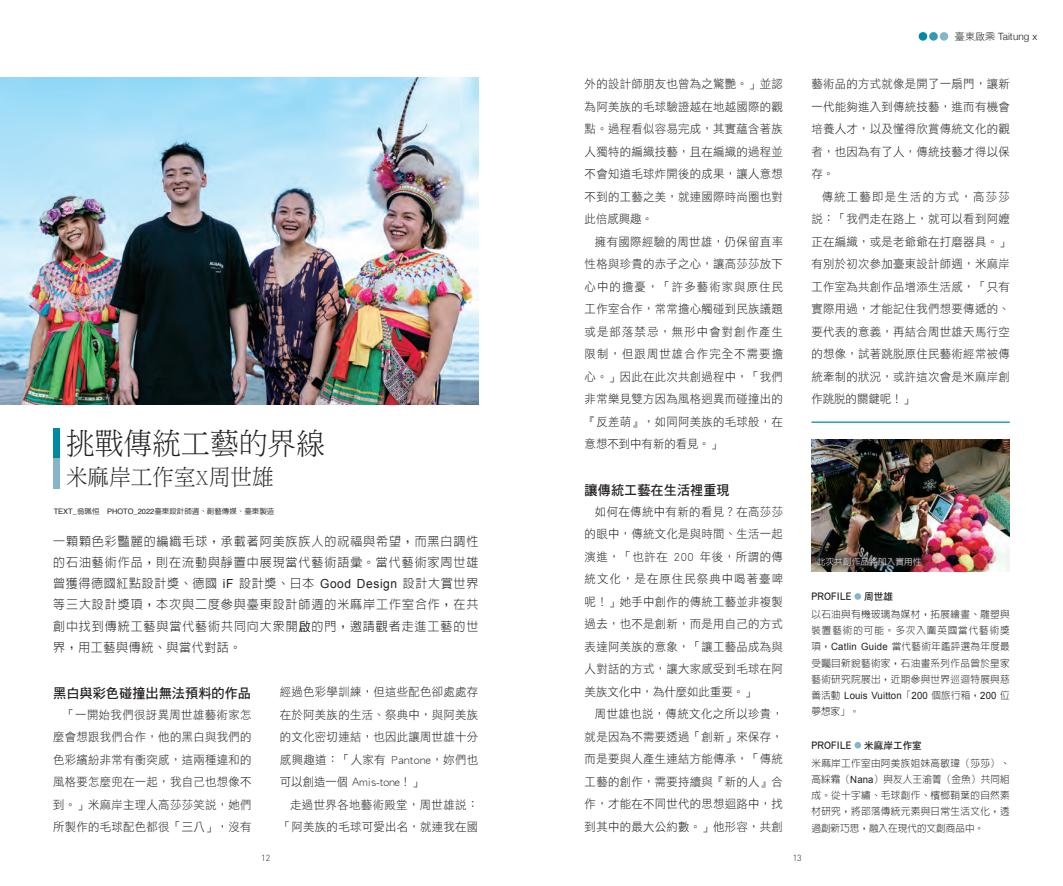
<style>
.page{position:relative;width:1063px;height:886px;background:#fff}
.page>*{position:absolute;margin:0;border:0;box-sizing:border-box;transform-origin:0 0}
.刊頭大標{font:30px "DF Ming Std W3";color:#231f20;scale:.96 1}
.刊頭大標-2{font:22.5px "DF Ming Std W3";color:#231f20;scale:.96 1}
.內文-反白字{font:13.75px "DF Hei Std W7";color:#231f20;scale:.96 1}
.刊頭大標-前言{font:300 12.5px/21.2px "AR Hei B5";letter-spacing:.075em;color:#231f20;text-align:justify;scale:.96 1}
.內文-反白字-2{font:11.88px/22.5px "DF Hei Std W3";letter-spacing:.025em;color:#231f20;text-align:justify;scale:.96 1}
.內文-反白字-3{font:11.25px "DF Hei Std W7";color:#231f20;scale:.96 1}
.內文-反白字-4{font:300 10px/16.2px "AR Hei B5";letter-spacing:.035em;color:#231f20;text-align:justify;scale:.96 1}
.t1{font:300 10px "Helvetica Neue";letter-spacing:.01em;color:#231f20}
.內文-反白字-5{font:10px "DF Hei Std W7";color:#231f20;scale:.96 1}
.圖說1_2_3{font:300 8.75px "AR Hei B5";color:#fff}
.t2{font:300 8.75px "DIN";color:#231f20}
.作者{font:500 7.5px "AR Hei B5";color:#231f20}
.s1{font-family:"DF Hei Std W3";font-weight:400}
.s2{font-family:"Helvetica";font-weight:400}
.s3{font-family:"Arial";font-weight:400}
.s4{font-family:"DF Hei Std W5";font-weight:400}
</style>
<div class="page">
<div style="left:919px;top:32px;width:8px;height:9px;background:#0089a4;border-radius:50%"></div>
<div style="left:929px;top:32px;width:9px;height:9px;background:#3299b2;border-radius:50%"></div>
<div style="left:940px;top:32px;width:8px;height:9px;background:#85b6c8;border-radius:50%"></div>
<div style="left:53px;top:428px;width:6px;height:30px;background:#0089a4"></div>
<div style="left:53px;top:458px;width:6px;height:30px;background:#85b6c8"></div>
<div style="left:854px;top:593px;width:7px;height:7px;background:#85b6c8;border-radius:50%"></div>
<div style="left:854px;top:742px;width:7px;height:6px;background:#85b6c8;border-radius:50%"></div>
<img style="left:0;top:78px;width:478px;height:326px">
<img style="left:811px;top:439px;width:199px;height:133px">
<hr style="left:811px;top:421px;width:199px;height:2px;background:#0089a4">
<div style="left:811px;top:551px;width:117px;height:22px;background:#231f20;opacity:.75"></div>
<p class="t1" style="left:955px;top:28px;width:84px"><span class="s1">臺東啟乘</span> Taitung x</p>
<p class="刊頭大標" style="left:66px;top:427px;width:272px">挑戰傳統工藝的界線</p>
<p class="刊頭大標-2" style="left:66px;top:465px;width:218px">米麻岸工作室X周世雄</p>
<p class="作者" style="left:54px;top:508px;width:222px"><span class="s2">TEXT_</span>翁珮恒　<span class="s2">PHOTO_2022</span>臺東設計師週、創藝傳媒、臺東製造</p>
<p class="刊頭大標-前言" style="left:53px;top:530px;width:445px">一顆顆色彩豔麗的編織毛球，承載著阿美族族人的祝福與希望，而黑白調性的石油藝術作品，則在流動與靜置中展現當代藝術語彙。當代藝術家周世雄曾獲得德國紅點設計獎、德國 <span class="s3">iF</span> 設計獎、日本 <span class="s3">Good Design</span> 設計大賞世界等三大設計獎項，本次與二度參與臺東設計師週的米麻岸工作室合作，在共創中找到傳統工藝與當代藝術共同向大眾開<span class="s4">啟</span>的門，邀請觀者走進工藝的世界，用工藝與傳統、與當代對話。</p>
<p class="內文-反白字" style="left:53px;top:685px;width:208px">黑白與彩色碰撞出無法預料的作品</p>
<p class="內文-反白字-2" style="left:53px;top:703px;width:208px;text-indent:10px">「一開始我們很訝異周世雄藝術家怎麼會想跟我們合作，他的黑白與我們的色彩繽紛非常有衝突感，這兩種違和的風格要怎麼兜在一起，我自己也想像不到。」米麻岸主理人高莎莎笑說，她們所製作的毛球配色都很「三八」，沒有</p>
<p class="內文-反白字-2" style="left:280px;top:680px;width:208px">經過色彩學訓練，但這些配色卻處處存在於阿美族的生活、祭典中，與阿美族的文化密切連結，也因此讓周世雄十分感興趣道：「人家有 Pantone，妳們也可以創造一個 Amis-tone！」</p>
<p class="內文-反白字-2" style="left:280px;top:793px;width:208px;text-align:right">走過世界各地藝術殿堂，周世雄說：「阿美族的毛球可愛出名，就連我在國</p>
<p class="內文-反白字-2" style="left:585px;top:72px;width:208px">外的設計師朋友也曾為之驚艷。」並認為阿美族的毛球驗證越在地越國際的觀點。過程看似容易完成，其實蘊含著族人獨特的編織技藝，且在編織的過程並不會知道毛球炸開後的成果，讓人意想不到的工藝之美，就連國際時尚圈也對此倍感興趣。</p>
<p class="內文-反白字-2" style="left:585px;top:230px;width:208px;text-indent:10px">擁有國際經驗的周世雄，仍保留直率性格與珍貴的赤子之心，讓高莎莎放下心中的擔憂，「許多藝術家與原住民工作室合作，常常擔心觸碰到民族議題或是部落禁忌，無形中會對創作產生限制，但跟周世雄合作完全不需要擔心。」因此在此次共創過程中，「我們非常樂見雙方因為風格迥異而碰撞出的『反差萌』，如同阿美族的毛球般，在意想不到中有新的看見。」</p>
<p class="內文-反白字" style="left:585px;top:482px;width:153px">讓傳統工藝在生活裡重現</p>
<p class="內文-反白字-2" style="left:585px;top:500px;width:208px;text-indent:10px">如何在傳統中有新的看見？在高莎莎的眼中，傳統文化是與時間、生活一起演進，「也許在 200 年後，所謂的傳統文化，是在原住民祭典中喝著臺啤呢！」她手中創作的傳統工藝並非複製過去，也不是創新，而是用自己的方式表達阿美族的意象，「讓工藝品成為與人對話的方式，讓大家感受到毛球在阿美族文化中，為什麼如此重要。」</p>
<p class="內文-反白字-2" style="left:585px;top:702px;width:208px;text-indent:10px">周世雄也說，傳統文化之所以珍貴，就是因為不需要透過「創新」來保存，而是要與人產生連結方能傳承，「傳統工藝的創作，需要持續與『新的人』合作，才能在不同世代的思想迴路中，找到其中的最大公約數。」他形容，共創</p>
<p class="t2" style="left:261px;top:852px;width:10px">12</p>
<p class="t2" style="left:793px;top:852px;width:10px">13</p>
<p class="內文-反白字-2" style="left:811px;top:73px;width:208px">藝術品的方式就像是開了一扇門，讓新一代能夠進入到傳統技藝，進而有機會培養人才，以及懂得欣賞傳統文化的觀者，也因為有了人，傳統技藝才得以保存。</p>
<p class="內文-反白字-2" style="left:811px;top:185px;width:208px;text-indent:10px">傳統工藝即是生活的方式，高莎莎說：「我們走在路上，就可以看到阿嬤正在編織，或是老爺爺在打磨器具。」有別於初次參加臺東設計師週，米麻岸工作室為共創作品增添生活感，「只有實際用過，才能記住我們想要傳遞的、要代表的意義，再結合周世雄天馬行空的想像，試著跳脫原住民藝術經常被傳統牽制的狀況，或許這次會是米麻岸創作跳脫的關鍵呢！」</p>
<p class="圖說1_2_3" style="left:817px;top:558px;width:106px">此次共創作品將加入實用性</p>
<p class="內文-反白字-3" style="left:811px;top:590px;width:43px">PROFILE</p>
<p class="內文-反白字-5" style="left:864px;top:591px;width:31px">周世雄</p>
<p class="內文-反白字-4" style="left:811px;top:606px;width:208px">以石油與有機玻璃為媒材，拓展繪畫、雕塑與裝置藝術的可能。多次入圍英國當代藝術獎項，<span class="s3">Catlin Guide</span> 當代藝術年鑑評選為年度最受矚目新銳藝術家，石油畫系列作品曾於皇家藝術研究院展出，近期參與世界巡迴特展與慈善活動 <span class="s3">Louis Vuitton</span>「<span class="s3">200</span> 個旅行箱，<span class="s3">200</span> 位夢想家」。</p>
<p class="內文-反白字-3" style="left:811px;top:738px;width:43px">PROFILE</p>
<p class="內文-反白字-5" style="left:864px;top:740px;width:62px">米麻岸工作室</p>
<p class="內文-反白字-4" style="left:811px;top:755px;width:208px">米麻岸工作室由阿美族姐妹高敏瑋（莎莎）、高綵霜（<span class="s3">Nana</span>）與友人王渝菁（金魚）共同組成。從十字繡、毛球創作、檳榔鞘葉的自然素材研究，將部落傳統元素與日常生活文化，透過創新巧思，融入在現代的文創商品中。</p>
</div>
